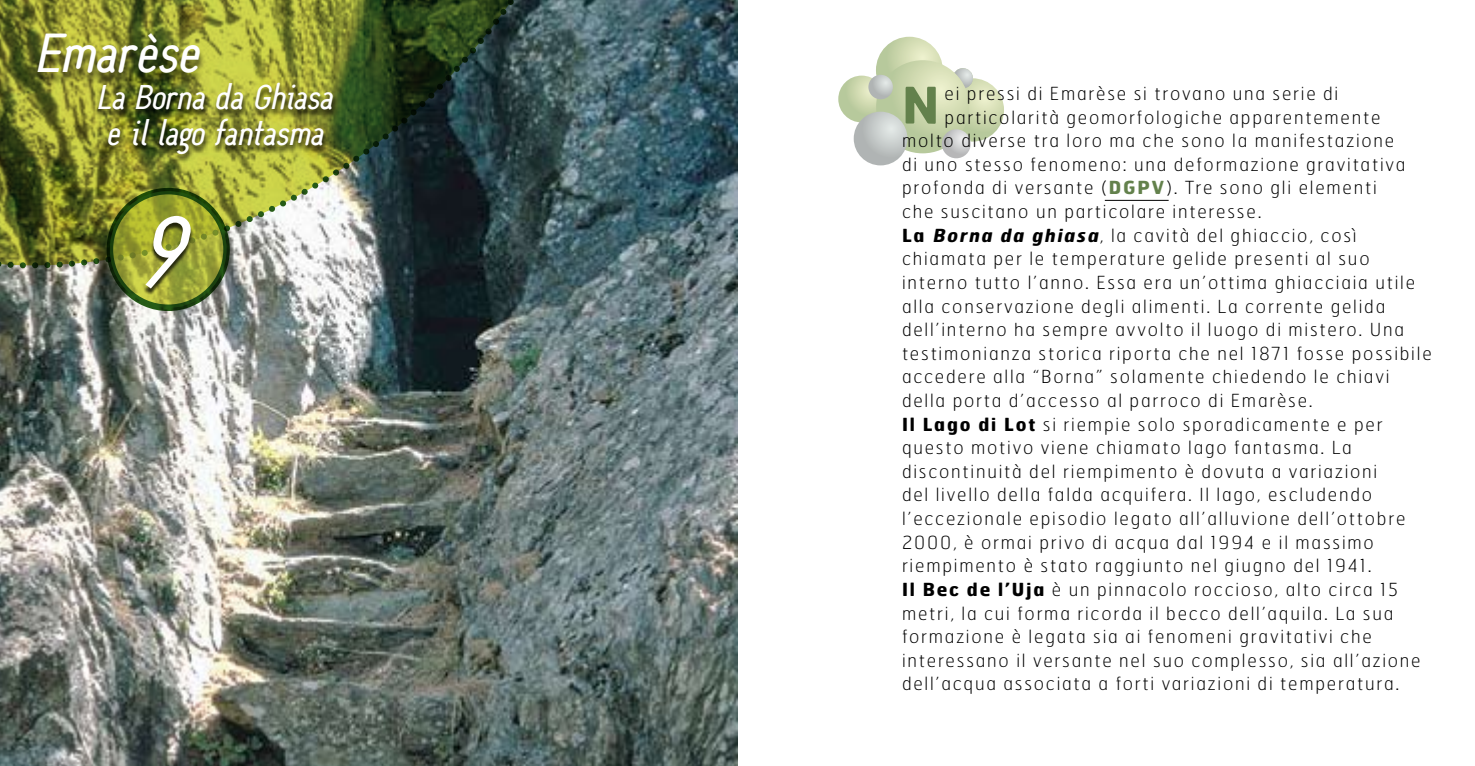
<style>
.page{position:relative;width:1475px;height:766px;background:#fff}
.page>*{position:absolute;margin:0;border:0;box-sizing:border-box;transform-origin:0 0}
.t1{font:84px "Slanted";color:#fff}
.t2{font:700 50.2px "Hermes";color:#63814c}
.t3{font:48px "Slanted";color:#fff}
.t4{font:30px/36px "Slanted";color:#fff;text-align:center}
.t5{font:100 18px "Hermes";letter-spacing:.1em;color:#000}
.s1{font-weight:700;color:#63814c}
.s2{font-weight:700}
.s3{font-weight:700;font-style:italic}
</style>
<div class="page">
<img style="left:0;top:0;width:737px;height:765px">
<svg style="left:0;top:0;width:568px;height:270px;background:#4e5d36"></svg>
<svg style="left:110px;top:191px;width:116px;height:117px;background:#949e31"></svg>
<div style="left:107px;top:188px;width:123px;height:123px;border:7px solid #285e18;border-radius:50%"></div>
<div style="left:144px;top:218px;width:265px;height:127px;background:#000;opacity:.75"></div>
<div style="left:31px;top:33px;width:369px;height:101px;background:#000;opacity:.75"></div>
<svg style="left:875px;top:37px;width:67px;height:67px"></svg>
<svg style="left:838px;top:76px;width:47px;height:46px"></svg>
<svg style="left:940px;top:78px;width:63px;height:64px;background:#d0dab1"></svg>
<svg style="left:952px;top:68px;width:20px;height:20px"></svg>
<svg style="left:876px;top:60px;width:93px;height:93px;background:#ccd7ad"></svg>
<svg style="left:868px;top:75px;width:24px;height:24px"></svg>
<svg style="left:853px;top:112px;width:54px;height:53px;background:#c1c6c5"></svg>
<svg style="left:941px;top:129px;width:29px;height:29px"></svg>
<img style="left:94px;top:82px;width:360px;height:144px">
<hr style="left:1104px;top:200px;width:64px;height:1px;background:#000">
<h3 class="t3" style="left:34px;top:21px;width:168px">Emarèse</h3>
<h3 class="t4" style="left:96px;top:80px;width:237px">La Borna da Ghiasa e il lago fantasma</h3>
<h1 class="t1" style="left:144px;top:174px;width:44px">9</h1>
<h2 class="t2" style="left:901px;top:72px;width:39px">N</h2>
<p class="t5" style="left:944px;top:82px;width:395px">ei pressi di Emarèse si trovano una serie di</p>
<p class="t5" style="left:944px;top:106px;width:437px">particolarità geomorfologiche apparentemente</p>
<p class="t5" style="left:901px;top:129px;width:493px">molto diverse tra loro ma che sono la manifestazione</p>
<p class="t5" style="left:901px;top:153px;width:504px">di uno stesso fenomeno: una deformazione gravitativa</p>
<p class="t5" style="left:901px;top:176px;width:476px">profonda di versante (<span class="s1">DGPV</span>). Tre sono gli elementi</p>
<p class="t5" style="left:901px;top:200px;width:361px">che suscitano un particolare interesse.</p>
<p class="t5" style="left:901px;top:224px;width:456px"><span class="s2">La</span> <span class="s3">Borna da ghiasa</span>, la cavità del ghiaccio, così</p>
<p class="t5" style="left:901px;top:247px;width:469px">chiamata per le temperature gelide presenti al suo</p>
<p class="t5" style="left:901px;top:271px;width:514px">interno tutto l’anno. Essa era un’ottima ghiacciaia utile</p>
<p class="t5" style="left:901px;top:294px;width:484px">alla conservazione degli alimenti. La corrente gelida</p>
<p class="t5" style="left:901px;top:318px;width:503px">dell’interno ha sempre avvolto il luogo di mistero. Una</p>
<p class="t5" style="left:901px;top:342px;width:531px">testimonianza storica riporta che nel 1871 fosse possibile</p>
<p class="t5" style="left:901px;top:365px;width:489px">accedere alla “Borna” solamente chiedendo le chiavi</p>
<p class="t5" style="left:901px;top:389px;width:412px">della porta d’accesso al parroco di Emarèse.</p>
<p class="t5" style="left:901px;top:412px;width:482px"><span class="s2">Il Lago di Lot</span> si riempie solo sporadicamente e per</p>
<p class="t5" style="left:901px;top:436px;width:451px">questo motivo viene chiamato lago fantasma. La</p>
<p class="t5" style="left:901px;top:460px;width:477px">discontinuità del riempimento è dovuta a variazioni</p>
<p class="t5" style="left:901px;top:483px;width:471px">del livello della falda acquifera. Il lago, escludendo</p>
<p class="t5" style="left:901px;top:507px;width:505px">l’eccezionale episodio legato all’alluvione dell’ottobre</p>
<p class="t5" style="left:901px;top:530px;width:473px">2000, è ormai privo di acqua dal 1994 e il massimo</p>
<p class="t5" style="left:901px;top:554px;width:471px">riempimento è stato raggiunto nel giugno del 1941.</p>
<p class="t5" style="left:901px;top:578px;width:497px"><span class="s2">Il Bec de l’Uja</span> è un pinnacolo roccioso, alto circa 15</p>
<p class="t5" style="left:901px;top:601px;width:493px">metri, la cui forma ricorda il becco dell’aquila. La sua</p>
<p class="t5" style="left:901px;top:625px;width:471px">formazione è legata sia ai fenomeni gravitativi che</p>
<p class="t5" style="left:901px;top:648px;width:520px">interessano il versante nel suo complesso, sia all’azione</p>
<p class="t5" style="left:901px;top:672px;width:498px">dell’acqua associata a forti variazioni di temperatura.</p>
</div>
